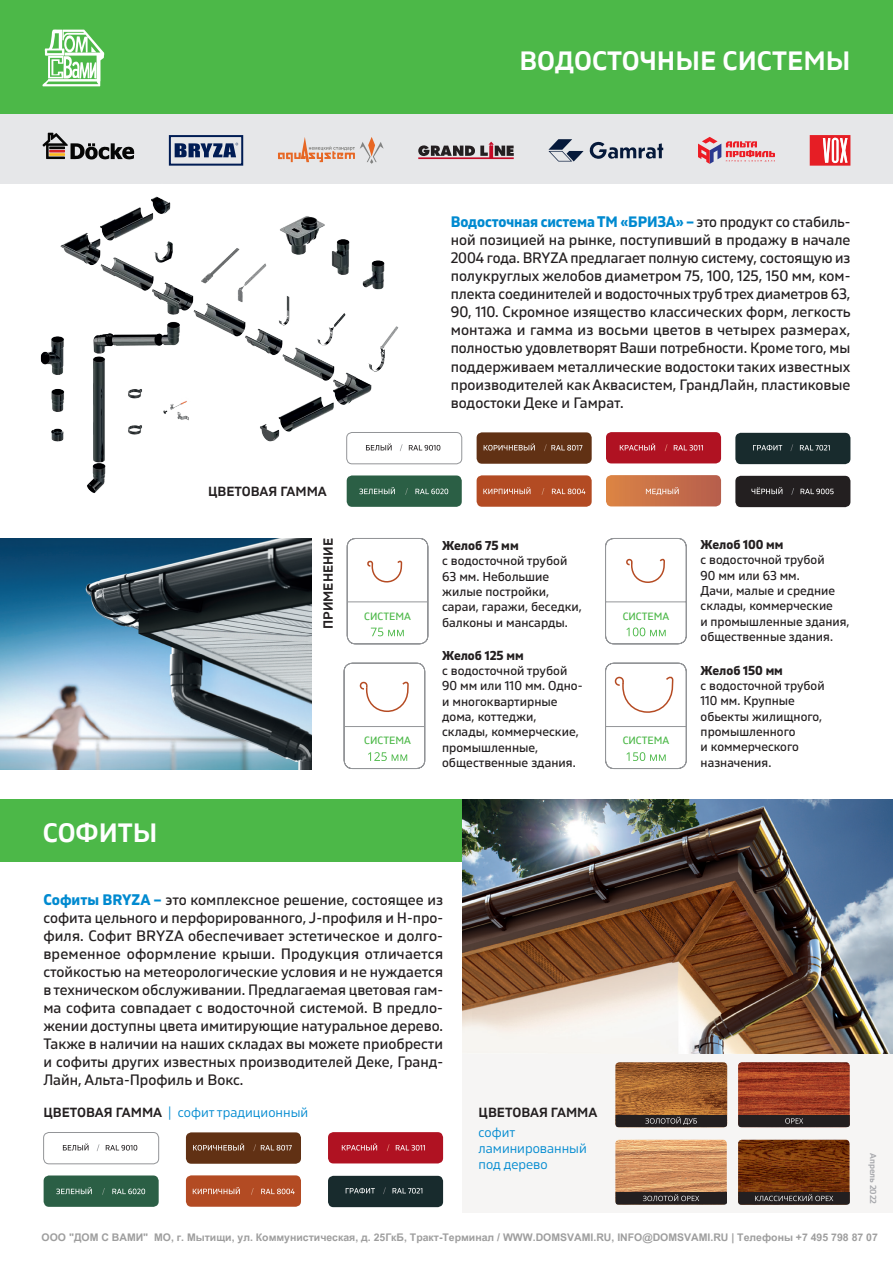
<style>
.page{position:relative;width:893px;height:1263px;background:#fff}
.page>*{position:absolute;margin:0;border:0;box-sizing:border-box;transform-origin:0 0}
.t1{font:600 27px "Gilam";color:#fff}
.t2{font:15px/18px "Gilam";color:#231f20;text-align:justify}
.t3{font:13.5px/16.2px "Gilam";color:#008ad0}
.t4{font:600 13.5px "Gilam";color:#231f20}
.t5{font:12.75px/15.3px "Gilam";color:#231f20}
.t6{font:10.5px "Gilam";color:#4cb848}
.t7{font:600 8.85px "Gilam";color:#a8a9ad}
.s1{font-weight:700;color:#008ad0}
.s2{font-weight:700}
.s3{font-weight:600;color:#231f20}
</style>
<div class="page">
<div style="left:0;top:0;width:893px;height:115px;background:#4cb848"></div>
<svg style="left:43px;top:29px;width:61px;height:57px"></svg>
<div style="left:0;top:799px;width:462px;height:63px;background:#4cb848"></div>
<div style="left:0;top:115px;width:893px;height:69px;background:#e6e7e9"></div>
<svg style="left:278px;top:137px;width:106px;height:27px"></svg>
<svg style="left:418px;top:142px;width:96px;height:17px"></svg>
<svg style="left:698px;top:137px;width:77px;height:27px"></svg>
<div style="left:169px;top:135px;width:74px;height:31px;border:2px solid #001c54"></div>
<svg style="left:175px;top:143px;width:63px;height:14px"></svg>
<svg style="left:43px;top:133px;width:91px;height:26px"></svg>
<svg style="left:548px;top:139px;width:115px;height:22px"></svg>
<svg style="left:810px;top:135px;width:40px;height:31px"></svg>
<img style="left:41px;top:196px;width:357px;height:303px">
<img style="left:268px;top:210px;width:130px;height:89px">
<div style="left:347px;top:432px;width:115px;height:32px;background:#fff;border-radius:5px"></div>
<div style="left:346px;top:432px;width:116px;height:32px;border:1px solid #939598;border-radius:5px"></div>
<div style="left:477px;top:432px;width:115px;height:32px;background:#613114;border-radius:5px"></div>
<div style="left:606px;top:432px;width:115px;height:31px;background:#b01222;border-radius:5px"></div>
<div style="left:735px;top:433px;width:115px;height:31px;background:#182b2d;border-radius:5px"></div>
<div style="left:347px;top:475px;width:115px;height:32px;background:#2b5f45;border-radius:5px"></div>
<div style="left:477px;top:475px;width:115px;height:32px;background:#b34b23;border-radius:5px"></div>
<div style="left:735px;top:476px;width:115px;height:31px;background:#231f20;border-radius:5px"></div>
<svg style="left:366px;top:443px;width:26px;height:7px"></svg>
<svg style="left:409px;top:445px;width:31px;height:5px"></svg>
<svg style="left:484px;top:443px;width:51px;height:7px"></svg>
<svg style="left:544px;top:444px;width:38px;height:7px"></svg>
<svg style="left:620px;top:443px;width:35px;height:7px"></svg>
<svg style="left:674px;top:445px;width:29px;height:5px"></svg>
<svg style="left:753px;top:445px;width:29px;height:5px"></svg>
<svg style="left:800px;top:445px;width:30px;height:5px"></svg>
<svg style="left:359px;top:487px;width:36px;height:7px"></svg>
<svg style="left:415px;top:489px;width:33px;height:5px"></svg>
<svg style="left:483px;top:487px;width:47px;height:7px"></svg>
<svg style="left:552px;top:489px;width:33px;height:5px"></svg>
<svg style="left:606px;top:475px;width:115px;height:31px;background:#ca754e"></svg>
<svg style="left:751px;top:487px;width:31px;height:7px"></svg>
<svg style="left:801px;top:489px;width:33px;height:5px"></svg>
<img style="left:0;top:538px;width:312px;height:231px">
<svg style="left:346px;top:538px;width:83px;height:107px"></svg>
<svg style="left:343px;top:662px;width:83px;height:107px"></svg>
<svg style="left:605px;top:662px;width:82px;height:107px"></svg>
<svg style="left:605px;top:538px;width:82px;height:107px"></svg>
<div style="left:462px;top:799px;width:431px;height:414px;background:#f6f5f4"></div>
<img style="left:462px;top:800px;width:431px;height:253px">
<div style="left:328px;top:1132px;width:115px;height:31px;background:#b01222;border-radius:5px"></div>
<svg style="left:342px;top:1143px;width:35px;height:7px"></svg>
<svg style="left:396px;top:1145px;width:29px;height:5px"></svg>
<div style="left:328px;top:1176px;width:115px;height:31px;background:#182b2d;border-radius:5px"></div>
<svg style="left:346px;top:1188px;width:29px;height:5px"></svg>
<svg style="left:392px;top:1188px;width:30px;height:5px"></svg>
<div style="left:43px;top:1132px;width:116px;height:32px;border:1px solid #939598;border-radius:5px"></div>
<svg style="left:63px;top:1143px;width:26px;height:7px"></svg>
<svg style="left:106px;top:1145px;width:31px;height:5px"></svg>
<div style="left:44px;top:1175px;width:115px;height:32px;background:#2b5f45;border-radius:5px"></div>
<svg style="left:56px;top:1187px;width:36px;height:7px"></svg>
<svg style="left:112px;top:1188px;width:33px;height:6px"></svg>
<div style="left:186px;top:1132px;width:115px;height:32px;background:#613114;border-radius:5px"></div>
<svg style="left:193px;top:1143px;width:51px;height:7px"></svg>
<svg style="left:253px;top:1144px;width:39px;height:7px"></svg>
<div style="left:186px;top:1175px;width:115px;height:32px;background:#b34b23;border-radius:5px"></div>
<svg style="left:193px;top:1187px;width:47px;height:7px"></svg>
<svg style="left:261px;top:1188px;width:34px;height:6px"></svg>
<img style="left:615px;top:1062px;width:112px;height:53px">
<div style="left:615px;top:1115px;width:112px;height:12px;background:#231f20"></div>
<svg style="left:645px;top:1117px;width:52px;height:8px"></svg>
<img style="left:738px;top:1062px;width:112px;height:53px">
<div style="left:738px;top:1115px;width:112px;height:12px;background:#231f20"></div>
<svg style="left:785px;top:1118px;width:18px;height:5px"></svg>
<img style="left:615px;top:1140px;width:112px;height:65px">
<div style="left:615px;top:1192px;width:112px;height:12px;background:#231f20"></div>
<svg style="left:643px;top:1194px;width:56px;height:7px"></svg>
<img style="left:738px;top:1140px;width:112px;height:65px">
<div style="left:738px;top:1192px;width:112px;height:12px;background:#231f20"></div>
<svg style="left:755px;top:1194px;width:78px;height:7px"></svg>
<svg style="left:42px;top:1233px;width:829px;height:9px"></svg>
<p class="t1" style="left:519px;top:41px;width:333px">ВОДОСТОЧНЫЕ СИСТЕМЫ</p>
<p class="t2" style="left:451px;top:213px;width:402px"><span class="s1">Водосточная система ТМ «БРИЗА» –</span> это продукт со стабиль&shy;ной позицией на рынке, поступивший в продажу в начале 2004 года. BRYZA предлагает полную систему, состоящую из полукруглых желобов диаметром 75, 100, 125, 150 мм, ком&shy;плекта соединителей и водосточных труб трех диаметров 63, 90, 110. Скромное изящество классических форм, легкость монтажа и гамма из восьми цветов в четырех размерах, полностью удовлетворят Ваши потребности. Кроме того, мы поддерживаем металлические водостоки таких известных производителей как Аквасистем, ГрандЛайн, пластиковые водостоки Деке и Гамрат.</p>
<p class="t4" style="left:208px;top:481px;width:120px">ЦВЕТОВАЯ ГАММА</p>
<p class="t4" style="left:318px;top:629px;width:93px;rotate:-90deg">ПРИМЕНЕНИЕ</p>
<p class="t5" style="left:442px;top:537px;width:141px"><span class="s2">Желоб 75 мм<br></span>с водосточной трубой<br>63 мм. Небольшие жилые постройки, сараи, гаражи, беседки, балконы и мансарды.</p>
<p class="t5" style="left:701px;top:536px;width:151px"><span class="s2">Желоб 100 мм<br></span>с водосточной трубой<br>90 мм или 63 мм.<br>Дачи, малые и средние склады, коммерческие<br>и промышленные здания, общественные здания.</p>
<p class="t5" style="left:701px;top:662px;width:125px"><span class="s2">Желоб 150 мм<br></span>с водосточной трубой<br>110 мм. Крупные обьекты жилищного, промышленного<br>и коммерческого назначения.</p>
<p class="t6" style="left:364px;top:608px;width:48px">СИСТЕМА</p>
<p class="t6" style="left:623px;top:608px;width:48px">СИСТЕМА</p>
<p class="t5" style="left:442px;top:647px;width:142px"><span class="s2">Желоб 125 мм<br></span>с водосточной трубой<br>90 мм или 110 мм. Одно&shy;и многоквартирные дома, коттеджи, склады, коммерческие, промышленные, общественные здания.</p>
<p class="t6" style="left:364px;top:733px;width:48px">СИСТЕМА</p>
<p class="t6" style="left:623px;top:733px;width:48px">СИСТЕМА</p>
<p class="t1" style="left:43px;top:812px;width:116px">СОФИТЫ</p>
<p class="t2" style="left:43px;top:890px;width:401px"><span class="s1">Софиты BRYZA –</span> это комплексное решение, состоящее из софита цельного и перфорированного, J-профиля и H-про&shy;филя. Софит BRYZA обеспечивает эстетическое и долго&shy;временное оформление крыши. Продукция отличается стойкостью на метеорологические условия и не нуждается в техническом обслуживании. Предлагаемая цветовая гам&shy;ма софита совпадает с водосточной системой. В предло&shy;жении доступны цвета имитирующие натуральное дерево.<br>Также в наличии на наших складах вы можете приобрести и софиты других известных производителей Деке, Гранд-Лайн, Альта-Профиль и Вокс.</p>
<p class="t3" style="left:43px;top:1103px;width:266px"><span class="s3">ЦВЕТОВАЯ ГАММА</span> | софит традиционный</p>
<p class="t4" style="left:479px;top:1102px;width:120px">ЦВЕТОВАЯ ГАММА</p>
<p class="t3" style="left:479px;top:1123px;width:110px">софит ламинированный под дерево</p>
<p class="t7" style="left:880px;top:1153px;width:53px;rotate:90deg">Апрель 2022</p>
</div>
